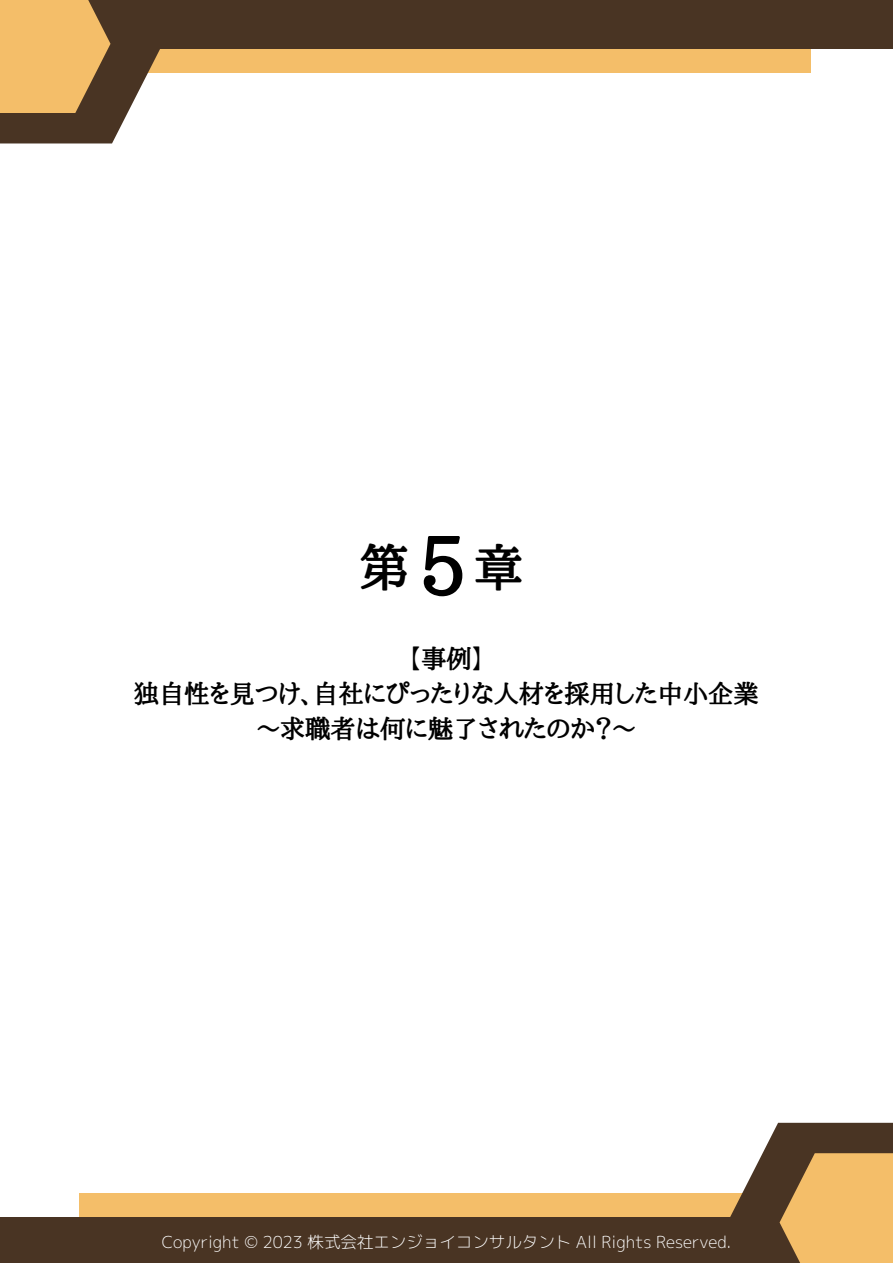
<style>
.page{position:relative;width:893px;height:1264px;background:#fff}
.page>*{position:absolute;margin:0;border:0;box-sizing:border-box;transform-origin:0 0}
.t1{font:700 78.3px "Aozora Mincho";color:#000}
.t2{font:700 49.65px "Aozora Mincho";color:#000}
.t3{font:700 25.2px "Aozora Mincho";color:#000}
.t4{font:16.5px "mplus 1 p light";color:#fff}
</style>
<div class="page">
<div style="left:0;top:0;width:810px;height:73px;background:#f4be69"></div>
<div style="left:79px;top:1192px;width:813px;height:70px;background:#f4be69"></div>
<div style="left:0;top:0;width:892px;height:49px;background:#493423"></div>
<div style="left:0;top:1217px;width:892px;height:45px;background:#493423"></div>
<svg style="left:0;top:43px;width:160px;height:100px;fill:#493423"></svg>
<svg style="left:730px;top:1122px;width:162px;height:95px;fill:#493423"></svg>
<div style="left:0;top:0;width:110px;height:113px;background:#f4be69"></div>
<div style="left:779px;top:1153px;width:113px;height:109px;background:#f4be69"></div>
<p class="t2" style="left:360px;top:542px;width:51px">第</p>
<p class="t1" style="left:418px;top:524px;width:50px">5</p>
<p class="t2" style="left:473px;top:542px;width:51px">章</p>
<p class="t3" style="left:409px;top:646px;width:76px">【事例】</p>
<p class="t3" style="left:134px;top:680px;width:626px">独自性を見つけ、自社にぴったりな人材を採用した中小企業</p>
<p class="t3" style="left:257px;top:715px;width:380px">〜求職者は何に魅了されたのか？〜</p>
<p class="t4" style="left:162px;top:1229px;width:570px">Copyright © 2023 株式会社エンジョイコンサルタント All Rights Reserved.</p>
</div>
